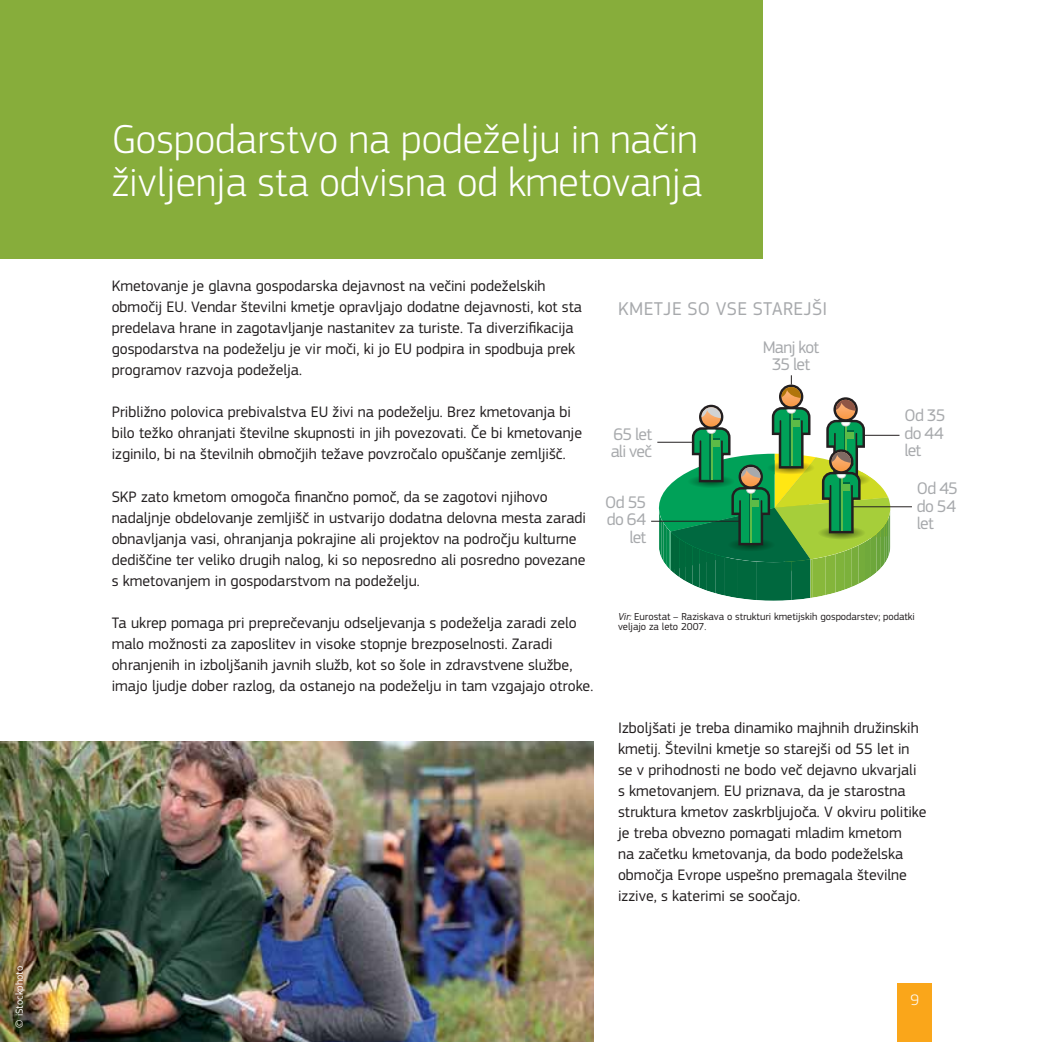
<style>
.page{position:relative;width:1042px;height:1042px;background:#fff}
.page>*{position:absolute;margin:0;border:0;box-sizing:border-box;transform-origin:0 0}
.t1{font:300 42px/42px "PF Square Sans Pro";color:#fff}
.t2{font:19.25px "PF Square Sans Pro";letter-spacing:.02em;color:#a7a9ac}
.t3{font:17.5px/17.5px "PF Square Sans Pro";letter-spacing:-.045em;color:#a7a9ac;text-align:justify}
.t4{font:15.75px/21px "PF Square Sans Pro";color:#231f20}
.t5{font:300 15.75px "PF Square Sans Pro";color:#fff}
.t6{font:10.5px/10.5px "PF Square Sans Pro";color:#231f20}
.t7{font:10.5px "PF Square Sans Pro";color:#fff}
.s1{font-style:italic}
</style>
<div class="page">
<div style="left:0;top:0;width:761px;height:258px;background:#87ad3b"></div>
<img style="left:0;top:741px;width:593px;height:300px">
<hr style="left:852px;top:506px;width:59px;height:1px;background:#231f20">
<hr style="left:651px;top:520px;width:88px;height:1px;background:#231f20">
<hr style="left:864px;top:435px;width:35px;height:1px;background:#231f20">
<hr style="left:657px;top:441px;width:35px;height:1px;background:#231f20">
<svg style="left:658px;top:375px;width:233px;height:225px"></svg>
<div style="left:897px;top:982px;width:35px;height:59px;background:#faa61a"></div>
<p class="t7" style="left:15px;top:1027px;width:63px;rotate:-90deg">© iStockphoto</p>
<h1 class="t1" style="left:112px;top:123px;width:592px">Gospodarstvo na podeželju in način življenja sta odvisna od kmetovanja</h1>
<p class="t4" style="left:112px;top:277px;width:471px">Kmetovanje je glavna gospodarska dejavnost na večini podeželskih območij EU. Vendar številni kmetje opravljajo dodatne dejavnosti, kot sta predelava hrane in zagotavljanje nastanitev za turiste. Ta diverzifikacija gospodarstva na podeželju je vir moči, ki jo EU podpira in spodbuja prek programov razvoja podeželja.</p>
<p class="t4" style="left:112px;top:403px;width:472px">Približno polovica prebivalstva EU živi na podeželju. Brez kmetovanja bi bilo težko ohranjati številne skupnosti in jih povezovati. Če bi kmetovanje izginilo, bi na številnih območjih težave povzročalo opuščanje zemljišč.</p>
<p class="t4" style="left:112px;top:487px;width:475px">SKP zato kmetom omogoča finančno pomoč, da se zagotovi njihovo nadaljnje obdelovanje zemljišč in ustvarijo dodatna delovna mesta zaradi obnavljanja vasi, ohranjanja pokrajine ali projektov na področju kulturne dediščine ter veliko drugih nalog, ki so neposredno ali posredno povezane s kmetovanjem in gospodarstvom na podeželju.</p>
<p class="t4" style="left:112px;top:613px;width:483px">Ta ukrep pomaga pri preprečevanju odseljevanja s podeželja zaradi zelo malo možnosti za zaposlitev in visoke stopnje brezposelnosti. Zaradi ohranjenih in izboljšanih javnih služb, kot so šole in zdravstvene službe, imajo ljudje dober razlog, da ostanejo na podeželju in tam vzgajajo otroke.</p>
<p class="t2" style="left:618px;top:301px;width:211px">KMETJE SO VSE STAREJŠI</p>
<p class="t3" style="left:610px;top:426px;width:43px">65 let ali več</p>
<p class="t3" style="left:605px;top:495px;width:42px;text-align:right">Od 55 do 64 let</p>
<p class="t3" style="left:762px;top:340px;width:58px;text-align:center">Manj kot<br>35 let</p>
<p class="t3" style="left:904px;top:408px;width:42px">Od 35 do 44 let</p>
<p class="t3" style="left:916px;top:481px;width:42px">Od 45 do 54 let</p>
<p class="t6" style="left:618px;top:612px;width:298px"><span class="s1">Vir:</span> Eurostat – Raziskava o strukturi kmetijskih gospodarstev; podatki veljajo za leto 2007.</p>
<p class="t4" style="left:618px;top:718px;width:310px">Izboljšati je treba dinamiko majhnih družinskih kmetij. Številni kmetje so starejši od 55 let in se v prihodnosti ne bodo več dejavno ukvarjali s kmetovanjem. EU priznava, da je starostna struktura kmetov zaskrbljujoča. V okviru politike je treba obvezno pomagati mladim kmetom<br>na začetku kmetovanja, da bodo podeželska območja Evrope uspešno premagala številne izzive, s katerimi se soočajo.</p>
<p class="t5" style="left:910px;top:993px;width:10px">9</p>
</div>
